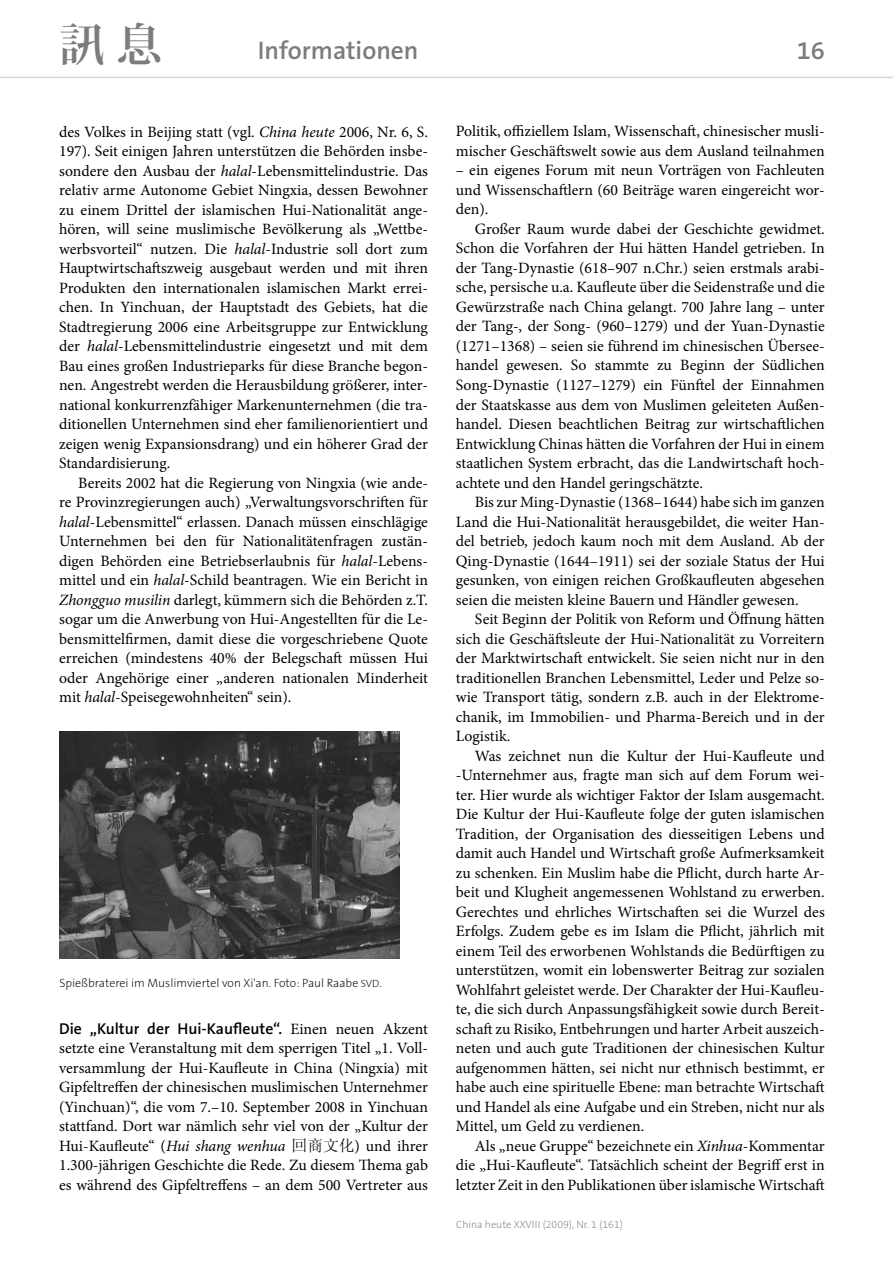
<style>
.page{position:relative;width:893px;height:1263px;background:#fff}
.page>*{position:absolute;margin:0;border:0;box-sizing:border-box;transform-origin:0 0}
.t1{font:700 45px "Koz Min Pro";color:#7c7c7c}
.t2{font:600 25.5px "The Sans B6";color:#7c7c7c}
.t3{font:15.75px/19.5px "Minion Pro";letter-spacing:-.005em;color:#000;text-align:justify}
.t4{font:600 15.75px "The Sans B6";color:#000}
.t5{font:200 12px "The Sans B2";color:#000}
.t6{font:200 10.5px "The Sans B2";color:#7c7c7c}
.s1{font-style:italic}
.s2{font-size:10.5px}
.s3{font-family:"Minion Pro";font-weight:400}
.s4{font-family:"Sim Sun"}
</style>
<div class="page">
<hr style="left:0;top:77px;width:893px;height:1px;background:#d6d6d6">
<img style="left:59px;top:731px;width:341px;height:227px">
<h1 class="t1" style="left:60px;top:11px;width:104px">訊 息</h1>
<h2 class="t2" style="left:258px;top:37px;width:162px">Informationen</h2>
<h2 class="t2" style="left:797px;top:37px;width:30px">16</h2>
<p class="t3" style="left:59px;top:122px;width:370px">des Volkes in Beijing statt (vgl. <span class="s1">China heute</span> 2006, Nr. 6, S.<br>197). Seit einigen Jahren unterstützen die Behörden insbe&shy;sondere den Ausbau der <span class="s1">halal</span>-Lebensmittelindustrie. Das relativ arme Autonome Gebiet Ningxia, dessen Bewohner zu einem Drittel der islamischen Hui-Nationalität ange&shy;hören, will seine muslimische Bevölkerung als „Wettbe&shy;werbsvorteil“ nutzen. Die <span class="s1">halal</span>-Industrie soll dort zum Hauptwirtschaftszweig ausgebaut werden und mit ihren Produkten den internationalen islamischen Markt errei&shy;chen. In Yinchuan, der Hauptstadt des Gebiets, hat die Stadtregierung 2006 eine Arbeitsgruppe zur Entwicklung der <span class="s1">halal</span>-Lebensmittelindustrie eingesetzt und mit dem Bau eines großen Industrieparks für diese Branche begon&shy;nen. Angestrebt werden die Herausbildung größerer, inter&shy;national konkurrenzfähiger Markenunternehmen (die tra&shy;ditionellen Unternehmen sind eher familienorientiert und zeigen wenig Expansionsdrang) und ein höherer Grad der Standardisierung.</p>
<p class="t3" style="left:59px;top:473px;width:370px;text-indent:19px">Bereits 2002 hat die Regierung von Ningxia (wie ande&shy;re Provinzregierungen auch) „Verwaltungsvorschriften für <span class="s1">halal</span>-Lebensmittel“ erlassen. Danach müssen einschlägige Unternehmen bei den für Nationalitätenfragen zustän&shy;digen Behörden eine Betriebserlaubnis für <span class="s1">halal</span>-Lebens&shy;mittel und ein <span class="s1">halal</span>-Schild beantragen. Wie ein Bericht in <span class="s1">Zhongguo musilin</span> darlegt, kümmern sich die Behörden z.T. sogar um die Anwerbung von Hui-Angestellten für die Le&shy;bensmittelfirmen, damit diese die vorgeschriebene Quote erreichen (mindestens 40% der Belegschaft müssen Hui oder Angehörige einer „anderen nationalen Minderheit mit <span class="s1">halal</span>-Speisegewohnheiten“ sein).</p>
<p class="t5" style="left:60px;top:977px;width:324px">Spießbraterei im Muslimviertel von Xi'an. Foto: Paul Raabe <span class="s2">svd</span>.</p>
<p class="t4" style="left:59px;top:1020px;width:370px">Die „Kultur der Hui-Kaufleute“. <span class="s3">Einen neuen Akzent</span></p>
<p class="t3" style="left:59px;top:1038px;width:370px">setzte eine Veranstaltung mit dem sperrigen Titel „1. Voll&shy;versammlung der Hui-Kaufleute in China (Ningxia) mit Gipfeltreffen der chinesischen muslimischen Unternehmer (Yinchuan)“, die vom 7.–10. September 2008 in Yinchuan stattfand. Dort war nämlich sehr viel von der „Kultur der Hui-Kaufleute“ (<span class="s1">Hui shang wenhua</span> <span class="s4">回商文化</span>) und ihrer 1.300-jährigen Geschichte die Rede. Zu diesem Thema gab es während des Gipfeltreffens – an dem 500 Vertreter aus</p>
<p class="t3" style="left:456px;top:122px;width:370px">Politik, offiziellem Islam, Wissenschaft, chinesischer musli&shy;mischer Geschäftswelt sowie aus dem Ausland teilnahmen</p>
<p class="t3" style="left:456px;top:161px;width:370px">– ein eigenes Forum mit neun Vorträgen von Fachleuten und Wissenschaftlern (60 Beiträge waren eingereicht wor&shy;den).</p>
<p class="t3" style="left:456px;top:219px;width:370px;text-indent:19px">Großer Raum wurde dabei der Geschichte gewidmet.<br>Schon die Vorfahren der Hui hätten Handel getrieben. In der Tang-Dynastie (618–907 n.Chr.) seien erstmals arabi&shy;sche, persische u.a. Kaufleute über die Seidenstraße und die Gewürzstraße nach China gelangt. 700 Jahre lang – unter der Tang-, der Song- (960–1279) und der Yuan-Dynastie (1271–1368) – seien sie führend im chinesischen Übersee&shy;handel gewesen. So stammte zu Beginn der Südlichen Song-Dynastie (1127–1279) ein Fünftel der Einnahmen der Staatskasse aus dem von Muslimen geleiteten Außen&shy;handel. Diesen beachtlichen Beitrag zur wirtschaftlichen Entwicklung Chinas hätten die Vorfahren der Hui in einem staatlichen System erbracht, das die Landwirtschaft hoch&shy;achtete und den Handel geringschätzte.</p>
<p class="t3" style="left:456px;top:492px;width:370px;text-indent:19px">Bis zur Ming-Dynastie (1368–1644) habe sich im ganzen Land die Hui-Nationalität herausgebildet, die weiter Han&shy;del betrieb, jedoch kaum noch mit dem Ausland. Ab der Qing-Dynastie (1644–1911) sei der soziale Status der Hui gesunken, von einigen reichen Großkaufleuten abgesehen seien die meisten kleine Bauern und Händler gewesen.</p>
<p class="t3" style="left:456px;top:609px;width:370px;text-indent:19px">Seit Beginn der Politik von Reform und Öffnung hätten sich die Geschäftsleute der Hui-Nationalität zu Vorreitern der Marktwirtschaft entwickelt. Sie seien nicht nur in den traditionellen Branchen Lebensmittel, Leder und Pelze so&shy;wie Transport tätig, sondern z.B. auch in der Elektrome&shy;chanik, im Immobilien- und Pharma-Bereich und in der Logistik.</p>
<p class="t3" style="left:456px;top:746px;width:370px;text-indent:19px">Was zeichnet nun die Kultur der Hui-Kaufleute und -Unternehmer aus, fragte man sich auf dem Forum wei&shy;ter. Hier wurde als wichtiger Faktor der Islam ausgemacht.<br>Die Kultur der Hui-Kaufleute folge der guten islamischen Tradition, der Organisation des diesseitigen Lebens und damit auch Handel und Wirtschaft große Aufmerksamkeit zu schenken. Ein Muslim habe die Pflicht, durch harte Ar&shy;beit und Klugheit angemessenen Wohlstand zu erwerben.<br>Gerechtes und ehrliches Wirtschaften sei die Wurzel des Erfolgs. Zudem gebe es im Islam die Pflicht, jährlich mit einem Teil des erworbenen Wohlstands die Bedürftigen zu unterstützen, womit ein lobenswerter Beitrag zur sozialen Wohlfahrt geleistet werde. Der Charakter der Hui-Kaufleu&shy;te, die sich durch Anpassungsfähigkeit sowie durch Bereit&shy;schaft zu Risiko, Entbehrungen und harter Arbeit auszeich&shy;neten und auch gute Traditionen der chinesischen Kultur aufgenommen hätten, sei nicht nur ethnisch bestimmt, er habe auch eine spirituelle Ebene: man betrachte Wirtschaft und Handel als eine Aufgabe und ein Streben, nicht nur als Mittel, um Geld zu verdienen.</p>
<p class="t3" style="left:456px;top:1136px;width:370px;text-indent:19px">Als „neue Gruppe“ bezeichnete ein <span class="s1">Xinhua</span>-Kommentar die „Hui-Kaufleute“. Tatsächlich scheint der Begriff erst in letzter Zeit in den Publikationen über islamische Wirtschaft</p>
<p class="t6" style="left:456px;top:1218px;width:168px">China heute XXVIII (2009), Nr. 1 (161)</p>
</div>
